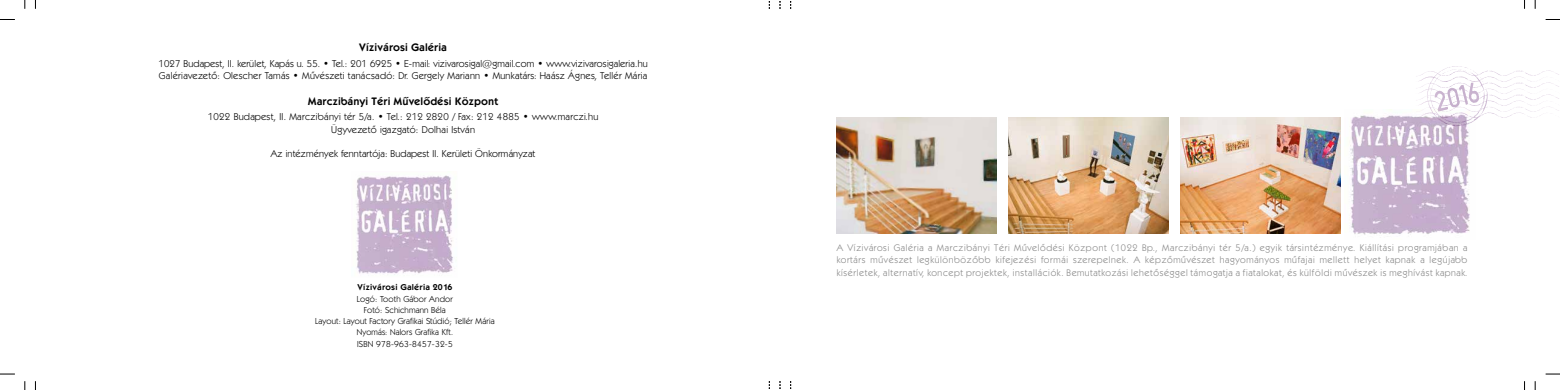
<style>
.page{position:relative;width:1560px;height:390px;background:#fff}
.page>*{position:absolute;margin:0;border:0;box-sizing:border-box;transform-origin:0 0}
.t1{font:11.25px "Kabel Dm PFL";letter-spacing:.02em;color:#000}
.t2{font:10px/12.5px "Kabel Bk PFL";letter-spacing:.02em;color:#000}
.t3{font:9.62px/12.5px "Kabel Bk PFL";letter-spacing:.07em;color:#878787;text-align:justify}
.t4{font:8.75px/11.2px "Kabel Bk PFL";letter-spacing:.02em;color:#000;text-align:center}
.t5{font:8.75px "Kabel Dm PFL";letter-spacing:.035em;color:#000}
</style>
<div class="page">
<svg style="left:1545px;top:19px;width:14px;height:1px"></svg>
<svg style="left:1545px;top:374px;width:14px;height:1px"></svg>
<svg style="left:0;top:19px;width:15px;height:1px"></svg>
<svg style="left:0;top:374px;width:15px;height:1px"></svg>
<img style="left:1350px;top:110px;width:124px;height:125px">
<img style="left:356px;top:175px;width:97px;height:100px">
<svg style="left:1528px;top:70px;width:31px;height:42px"></svg>
<img style="left:836px;top:117px;width:160px;height:116px">
<img style="left:1180px;top:117px;width:159px;height:116px">
<img style="left:1008px;top:117px;width:159px;height:116px">
<p class="t1" style="left:359px;top:41px;width:89px">Vízivárosi Galéria</p>
<p class="t2" style="left:158px;top:57px;width:490px">1027 Budapest, II. kerület, Kapás u. 55. • Tel.: 201 6925 • E-mail: vizivarosigal@gmail.com • www.vizivarosigaleria.hu<br>Galériavezetõ: Olescher Tamás • Mûvészeti tanácsadó: Dr. Gergely Mariann • Munkatárs: Haász Ágnes, Tellér Mária</p>
<p class="t1" style="left:308px;top:94px;width:192px">Marczibányi Téri Mûvelõdési Központ</p>
<p class="t2" style="left:208px;top:110px;width:392px;text-align:center">1022 Budapest, II. Marczibányi tér 5/a. • Tel.: 212 2820 / Fax: 212 4885 • www.marczi.hu<br>Ügyvezető igazgató: Dolhai István</p>
<p class="t2" style="left:271px;top:147px;width:266px">Az intézmények fenntartója: Budapest II. Kerületi Önkormányzat</p>
<p class="t5" style="left:357px;top:282px;width:96px">Vízivárosi Galéria 2016</p>
<p class="t4" style="left:315px;top:293px;width:181px">Logó: Tooth Gábor Andor<br>Fotó: Schichmann Béla<br>Layout: Layout Factory Grafikai Stúdió; Tellér Mária<br>Nyomás: Nalors Grafika Kft.<br>ISBN 978-963-8457-32-5</p>
<p class="t3" style="left:836px;top:241px;width:632px">A Vízivárosi Galéria a Marczibányi Téri Mûvelõdési Központ (1022 Bp., Marczibányi tér 5/a.) egyik társintézménye. Kiállítási programjában a kortárs mûvészet legkülönbözõbb kifejezési formái szerepelnek. A képzõmûvészet hagyományos mûfajai mellett helyet kapnak a legújabb kísérletek, alternatív, koncept projektek, installációk. Bemutatkozási lehetõséggel támogatja a fiatalokat, és külföldi mûvészek is meghívást kapnak.</p>
</div>
